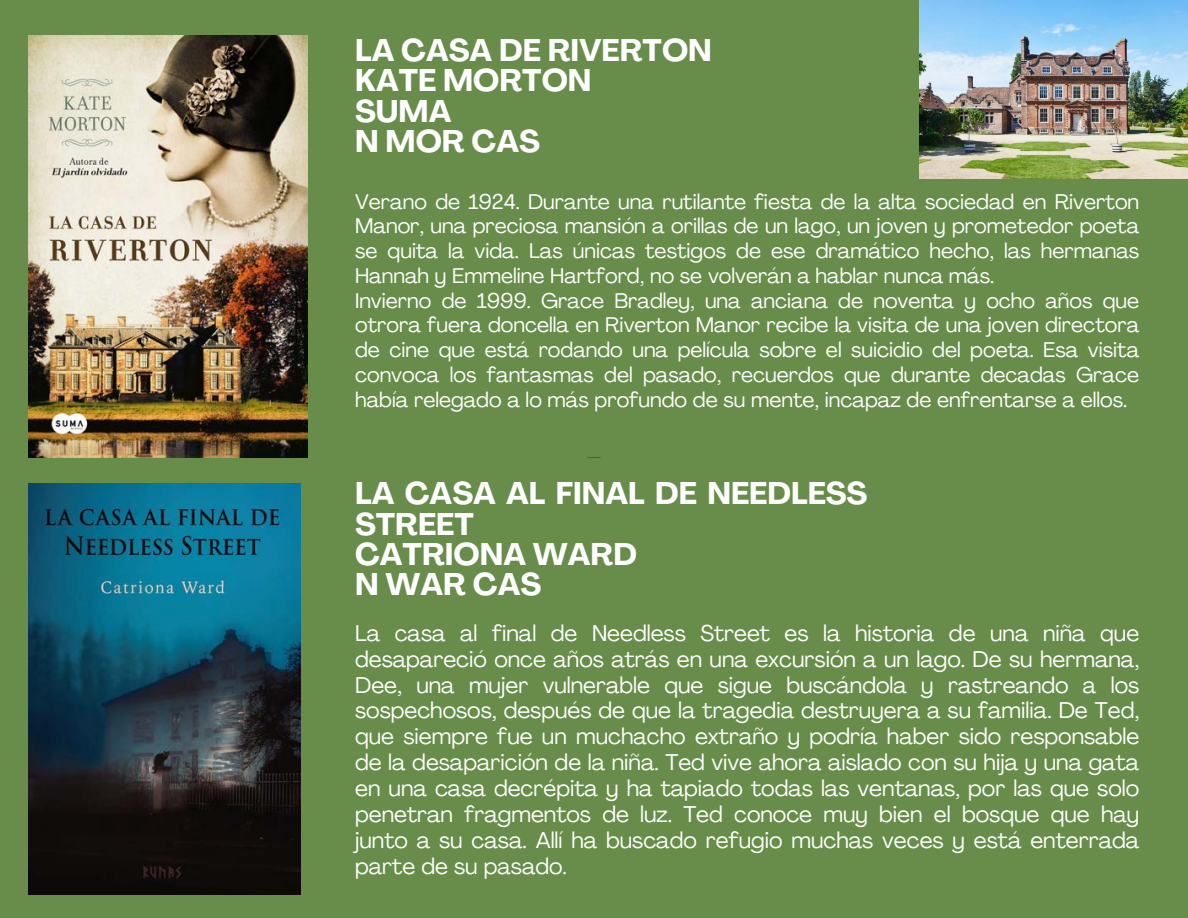
<style>
.page{position:relative;width:1188px;height:918px;background:#688d4a}
.page>*{position:absolute;margin:0;border:0;box-sizing:border-box;transform-origin:0 0}
.t1{font:700 30.9px/30.3px "Agrandir";color:#fff}
.t2{font:22.5px/25.8px "Agrandir";color:#fff;text-align:justify}
.t3{font:21px/24.8px "Agrandir";color:#fff}
</style>
<div class="page">
<img style="left:28px;top:35px;width:279px;height:422px">
<img style="left:28px;top:483px;width:273px;height:412px">
<img style="left:919px;top:0;width:269px;height:179px">
<h1 class="t1" style="left:355px;top:38px;width:358px">LA CASA DE RIVERTON<br>KATE MORTON<br>SUMA<br>N MOR CAS</h1>
<p class="t3" style="left:355px;top:191px;width:786px">Verano de 1924. Durante una rutilante fiesta de la alta sociedad en Riverton Manor, una preciosa mansión a orillas de un lago, un joven y prometedor poeta se quita la vida. Las únicas testigos de ese dramático hecho, las hermanas Hannah y Emmeline Hartford, no se volverán a hablar nunca más.<br>Invierno de 1999. Grace Bradley, una anciana de noventa y ocho años que otrora fuera doncella en Riverton Manor recibe la visita de una joven directora de cine que está rodando una película sobre el suicidio del poeta. Esa visita convoca los fantasmas del pasado, recuerdos que durante decadas Grace había relegado a lo más profundo de su mente, incapaz de enfrentarse a ellos.</p>
<h1 class="t1" style="left:355px;top:481px;width:514px">LA CASA AL FINAL DE NEEDLESS<br>STREET<br>CATRIONA WARD<br>N WAR CAS</h1>
<h2 class="t2" style="left:355px;top:622px;width:786px">La casa al final de Needless Street es la historia de una niña que desapareció once años atrás en una excursión a un lago. De su hermana, Dee, una mujer vulnerable que sigue buscándola y rastreando a los sospechosos, después de que la tragedia destruyera a su familia. De Ted, que siempre fue un muchacho extraño y podría haber sido responsable de la desaparición de la niña. Ted vive ahora aislado con su hija y una gata en una casa decrépita y ha tapiado todas las ventanas, por las que solo penetran fragmentos de luz. Ted conoce muy bien el bosque que hay junto a su casa. Allí ha buscado refugio muchas veces y está enterrada parte de su pasado.</h2>
</div>
